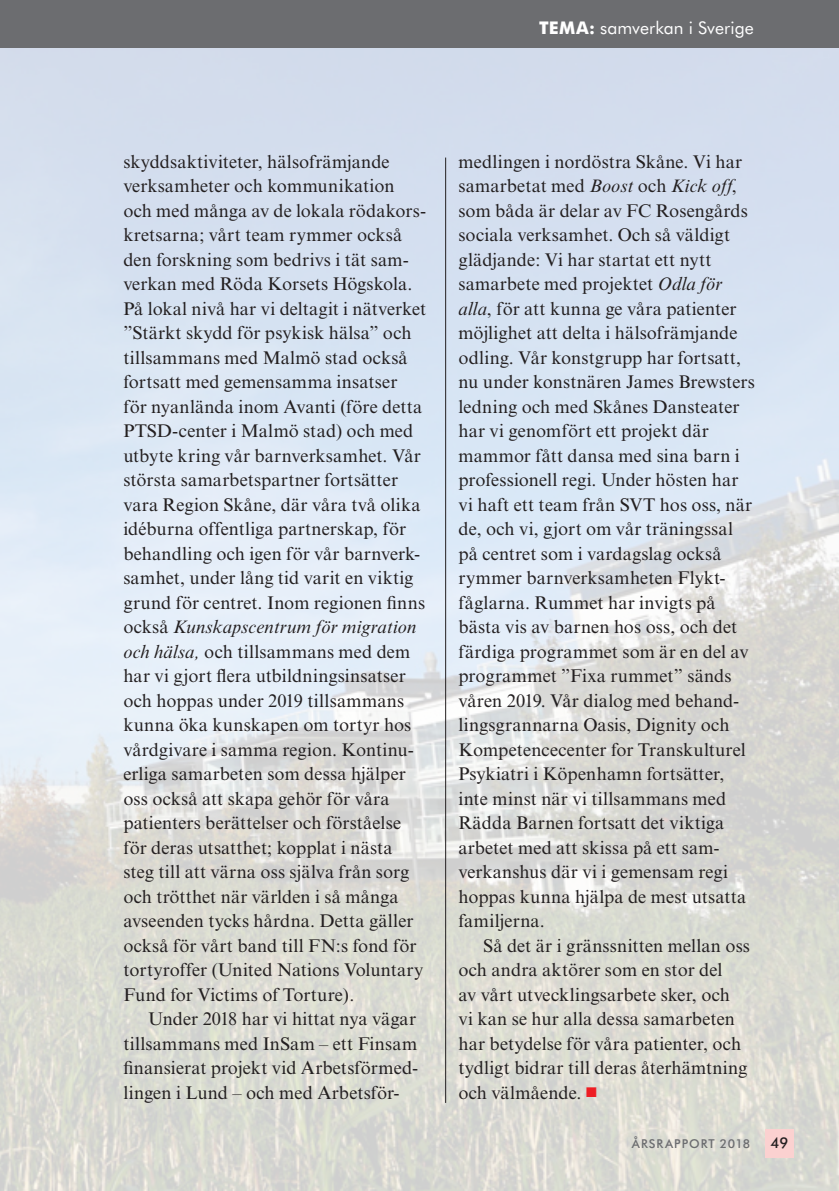
<style>
.page{position:relative;width:839px;height:1191px;background:#fff}
.page>*{position:absolute;margin:0;border:0;box-sizing:border-box;transform-origin:0 0}
.Brödtext_indrag{font:18.38px/24.5px "Times NRMT";letter-spacing:.005em;color:#231f20}
.t1{font:17.5px "Futura BT";letter-spacing:.005em;color:#fff}
.t2{font:500 14.88px "Futura BT";color:#231f20}
.t3{font:500 12.25px "Futura BT";letter-spacing:.075em;color:#6c6d70}
.s1{font-weight:700}
.s2{font-style:italic}
.s3{color:#ee1d23}
</style>
<div class="page">
<img style="left:0;top:48px;width:838px;height:1143px">
<hr style="left:445px;top:158px;width:1px;height:945px;background:#231f20">
<div style="left:764px;top:1128px;width:29px;height:29px;background:#fbd1d0"></div>
<div style="left:0;top:0;width:838px;height:48px;background:#6c6d70"></div>
<p class="t1" style="left:539px;top:17px;width:216px"><span class="s1">TEMA:</span> samverkan i Sverige</p>
<p class="Brödtext_indrag" style="left:123px;top:149px;width:304px">skyddsaktiviteter, hälsofrämjande verksamheter och kommunikation och med många av de lokala rödakors&shy;kretsarna; vårt team rymmer också den forskning som bedrivs i tät sam&shy;verkan med Röda Korsets Högskola.<br>På lokal nivå har vi deltagit i nätverket ”Stärkt skydd för psykisk hälsa” och tillsammans med Malmö stad också fortsatt med gemensamma insatser<br>för nyanlända inom Avanti (före detta PTSD-center i Malmö stad) och med utbyte kring vår barnverksamhet. Vår största samarbetspartner fortsätter vara Region Skåne, där våra två olika idéburna offentliga partnerskap, för behandling och igen för vår barnverk&shy;samhet, under lång tid varit en viktig grund för centret. Inom regionen finns också <span class="s2">Kunskapscentrum för migration och hälsa,</span> och tillsammans med dem har vi gjort flera utbildningsinsatser och hoppas under 2019 tillsammans kunna öka kunskapen om tortyr hos vårdgivare i samma region. Kontinu&shy;erliga samarbeten som dessa hjälper oss också att skapa gehör för våra patienters berättelser och förståelse för deras utsatthet; kopplat i nästa steg till att värna oss själva från sorg och trötthet när världen i så många avseenden tycks hårdna. Detta gäller också för vårt band till FN:s fond för tortyroffer (United Nations Voluntary Fund for Victims of Torture).</p>
<p class="Brödtext_indrag" style="left:123px;top:1006px;width:296px;text-align:justify;text-indent:25px">Under 2018 har vi hittat nya vägar tillsammans med InSam – ett Finsam finansierat projekt vid Arbetsförmed&shy;lingen i Lund – och med Arbetsför-</p>
<p class="Brödtext_indrag" style="left:458px;top:149px;width:298px">medlingen i nordöstra Skåne. Vi har samarbetat med <span class="s2">Boost</span> och <span class="s2">Kick off</span>, som båda är delar av FC Rosengårds sociala verksamhet. Och så väldigt glädjande: Vi har startat ett nytt samarbete med projektet <span class="s2">Odla för alla</span>, för att kunna ge våra patienter möjlighet att delta i hälsofrämjande odling. Vår konstgrupp har fortsatt, nu under konstnären James Brewsters ledning och med Skånes Dansteater har vi genomfört ett projekt där mammor fått dansa med sina barn i professionell regi. Under hösten har vi haft ett team från SVT hos oss, när de, och vi, gjort om vår träningssal på centret som i vardagslag också rymmer barnverksamheten Flykt&shy;fåglarna. Rummet har invigts på bästa vis av barnen hos oss, och det färdiga programmet som är en del av programmet ”Fixa rummet” sänds våren 2019. Vår dialog med behand&shy;lingsgrannarna Oasis, Dignity och Kompetencecenter for Transkulturel Psykiatri i Köpenhamn fortsätter, inte minst när vi tillsammans med Rädda Barnen fortsatt det viktiga arbetet med att skissa på ett sam&shy;verkanshus där vi i gemensam regi hoppas kunna hjälpa de mest utsatta familjerna.</p>
<p class="Brödtext_indrag" style="left:458px;top:933px;width:293px;text-indent:25px">Så det är i gränssnitten mellan oss och andra aktörer som en stor del<br>av vårt utvecklingsarbete sker, och<br>vi kan se hur alla dessa samarbeten har betydelse för våra patienter, och tydligt bidrar till deras återhämtning och välmående. <span class="s3">■</span></p>
<p class="t3" style="left:631px;top:1136px;width:120px">ÅRSRAPPORT 2018</p>
<p class="t2" style="left:770px;top:1133px;width:19px">49</p>
</div>
